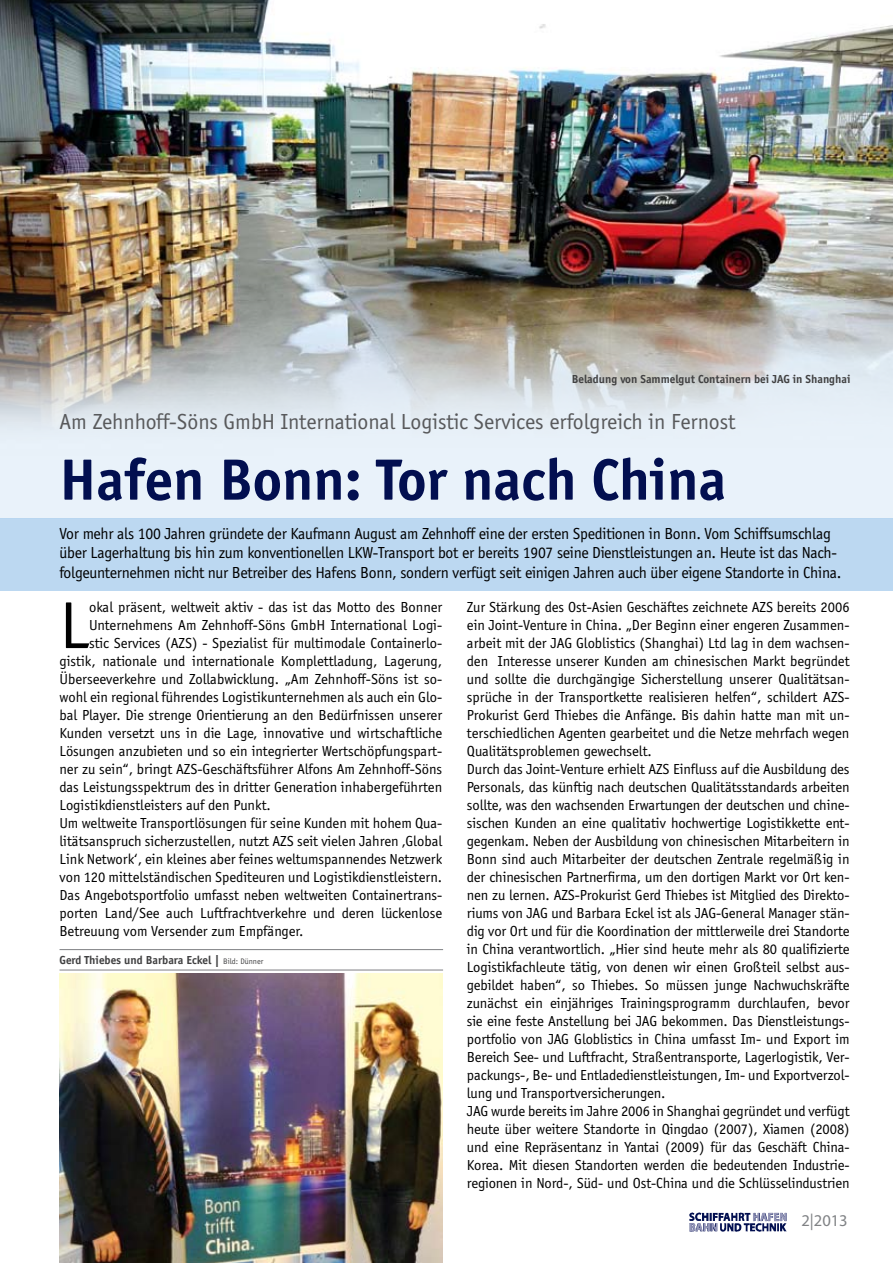
<style>
.page{position:relative;width:893px;height:1263px;background:#fff}
.page>*{position:absolute;margin:0;border:0;box-sizing:border-box;transform-origin:0 0}
.t1{font:68.4px "Officina Sans";color:#000}
.t2{font:700 60px "Officina Sans";color:#020f50}
.t3{font:22.5px "Officina Sans";color:#58595b}
.t4{font:16.5px/19.8px "Officina Sans";letter-spacing:-.015em;color:#000}
.t5{font:16.5px "Myriad";color:#808285}
.t6{font:15px/18px "Officina Sans";letter-spacing:-.005em;color:#000}
.t7{font:700 12px "Officina Sans";color:#414142}
.s1{font-weight:400;font-size:8.25px}
</style>
<div class="page">
<img style="left:0;top:0;width:893px;height:519px">
<img style="left:689px;top:1212px;width:98px;height:20px">
<img style="left:752px;top:1212px;width:35px;height:10px">
<img style="left:689px;top:1222px;width:30px;height:10px">
<div style="left:0;top:519px;width:893px;height:72px;background:#bcd8f1"></div>
<hr style="left:60px;top:949px;width:383px;height:1px;background:#7f8083">
<hr style="left:60px;top:970px;width:383px;height:1px;background:#7f8083">
<img style="left:60px;top:973px;width:382px;height:290px">
<p class="t7" style="left:572px;top:372px;width:280px">Beladung von Sammelgut Containern bei JAG in Shanghai</p>
<h3 class="t3" style="left:60px;top:409px;width:677px">Am Zehnhoff-Söns GmbH International Logistic Services erfolgreich in Fernost</h3>
<h2 class="t2" style="left:60px;top:444px;width:668px">Hafen Bonn: Tor nach China</h2>
<p class="t4" style="left:60px;top:523px;width:783px">Vor mehr als 100 Jahren gründete der Kaufmann August am Zehnhoff eine der ersten Speditionen in Bonn. Vom Schiffsumschlag über Lagerhaltung bis hin zum konventionellen LKW-Transport bot er bereits 1907 seine Dienstleistungen an. Heute ist das Nach&shy;folgeunternehmen nicht nur Betreiber des Hafens Bonn, sondern verfügt seit einigen Jahren auch über eigene Standorte in China.</p>
<h1 class="t1" style="left:60px;top:587px;width:31px">L</h1>
<p class="t6" style="left:89px;top:598px;width:355px">okal präsent, weltweit aktiv - das ist das Motto des Bonner</p>
<p class="t6" style="left:89px;top:616px;width:355px">Unternehmens Am Zehnhoff-Söns GmbH International Logi-</p>
<p class="t6" style="left:89px;top:634px;width:355px">stic Services (AZS) - Spezialist für multimodale Containerlo-</p>
<p class="t6" style="left:60px;top:652px;width:384px">gistik, nationale und internationale Komplettladung, Lagerung,</p>
<p class="t6" style="left:60px;top:670px;width:384px">Überseeverkehre und Zollabwicklung. „Am Zehnhoff-Söns ist so-</p>
<p class="t6" style="left:60px;top:688px;width:384px">wohl ein regional führendes Logistikunternehmen als auch ein Glo-</p>
<p class="t6" style="left:60px;top:706px;width:384px">bal Player. Die strenge Orientierung an den Bedürfnissen unserer</p>
<p class="t6" style="left:60px;top:724px;width:384px">Kunden versetzt uns in die Lage, innovative und wirtschaftliche</p>
<p class="t6" style="left:60px;top:742px;width:384px">Lösungen anzubieten und so ein integrierter Wertschöpfungspart-</p>
<p class="t6" style="left:60px;top:760px;width:384px">ner zu sein“, bringt AZS-Geschäftsführer Alfons Am Zehnhoff-Söns</p>
<p class="t6" style="left:60px;top:778px;width:384px">das Leistungsspektrum des in dritter Generation inhabergeführten</p>
<p class="t6" style="left:60px;top:796px;width:213px">Logistikdienstleisters auf den Punkt.</p>
<p class="t6" style="left:60px;top:814px;width:384px">Um weltweite Transportlösungen für seine Kunden mit hohem Qua-</p>
<p class="t6" style="left:60px;top:832px;width:384px">litätsanspruch sicherzustellen, nutzt AZS seit vielen Jahren ‚Global</p>
<p class="t6" style="left:60px;top:850px;width:384px">Link Network‘, ein kleines aber feines weltumspannendes Netzwerk</p>
<p class="t6" style="left:60px;top:868px;width:384px">von 120 mittelständischen Spediteuren und Logistikdienstleistern.</p>
<p class="t6" style="left:60px;top:886px;width:384px">Das Angebotsportfolio umfasst neben weltweiten Containertrans-</p>
<p class="t6" style="left:60px;top:904px;width:384px">porten Land/See auch Luftfrachtverkehre und deren lückenlose</p>
<p class="t6" style="left:60px;top:922px;width:245px">Betreuung vom Versender zum Empfänger.</p>
<p class="t7" style="left:60px;top:953px;width:205px">Gerd Thiebes und Barbara Eckel | <span class="s1">Bild: Dünner</span></p>
<p class="t6" style="left:467px;top:598px;width:384px">Zur Stärkung des Ost-Asien Geschäftes zeichnete AZS bereits 2006 ein Joint-Venture in China. „Der Beginn einer engeren Zusammen&shy;arbeit mit der JAG Globlistics (Shanghai) Ltd lag in dem wachsen&shy;den Interesse unserer Kunden am chinesischen Markt begründet und sollte die durchgängige Sicherstellung unserer Qualitätsan&shy;sprüche in der Transportkette realisieren helfen“, schildert AZS-Prokurist Gerd Thiebes die Anfänge. Bis dahin hatte man mit un&shy;terschiedlichen Agenten gearbeitet und die Netze mehrfach wegen Qualitätsproblemen gewechselt.<br>Durch das Joint-Venture erhielt AZS Einfluss auf die Ausbildung des Personals, das künftig nach deutschen Qualitätsstandards arbeiten sollte, was den wachsenden Erwartungen der deutschen und chine&shy;sischen Kunden an eine qualitativ hochwertige Logistikkette ent&shy;gegenkam. Neben der Ausbildung von chinesischen Mitarbeitern in Bonn sind auch Mitarbeiter der deutschen Zentrale regelmäßig in der chinesischen Partnerfirma, um den dortigen Markt vor Ort ken&shy;nen zu lernen. AZS-Prokurist Gerd Thiebes ist Mitglied des Direkto&shy;riums von JAG und Barbara Eckel ist als JAG-General Manager stän&shy;dig vor Ort und für die Koordination der mittlerweile drei Standorte in China verantwortlich. „Hier sind heute mehr als 80 qualifizierte Logistikfachleute tätig, von denen wir einen Großteil selbst aus&shy;gebildet haben“, so Thiebes. So müssen junge Nachwuchskräfte zunächst ein einjähriges Trainingsprogramm durchlaufen, bevor sie eine feste Anstellung bei JAG bekommen. Das Dienstleistungs&shy;portfolio von JAG Globlistics in China umfasst Im- und Export im Bereich See- und Luftfracht, Straßentransporte, Lagerlogistik, Ver&shy;packungs-, Be- und Entladedienstleistungen, Im- und Exportverzol&shy;lung und Transportversicherungen.<br>JAG wurde bereits im Jahre 2006 in Shanghai gegründet und verfügt heute über weitere Standorte in Qingdao (2007), Xiamen (2008) und eine Repräsentanz in Yantai (2009) für das Geschäft China-Korea. Mit diesen Standorten werden die bedeutenden Industrie&shy;regionen in Nord-, Süd- und Ost-China und die Schlüsselindustrien</p>
<p class="t5" style="left:801px;top:1213px;width:48px">2|2013</p>
</div>
